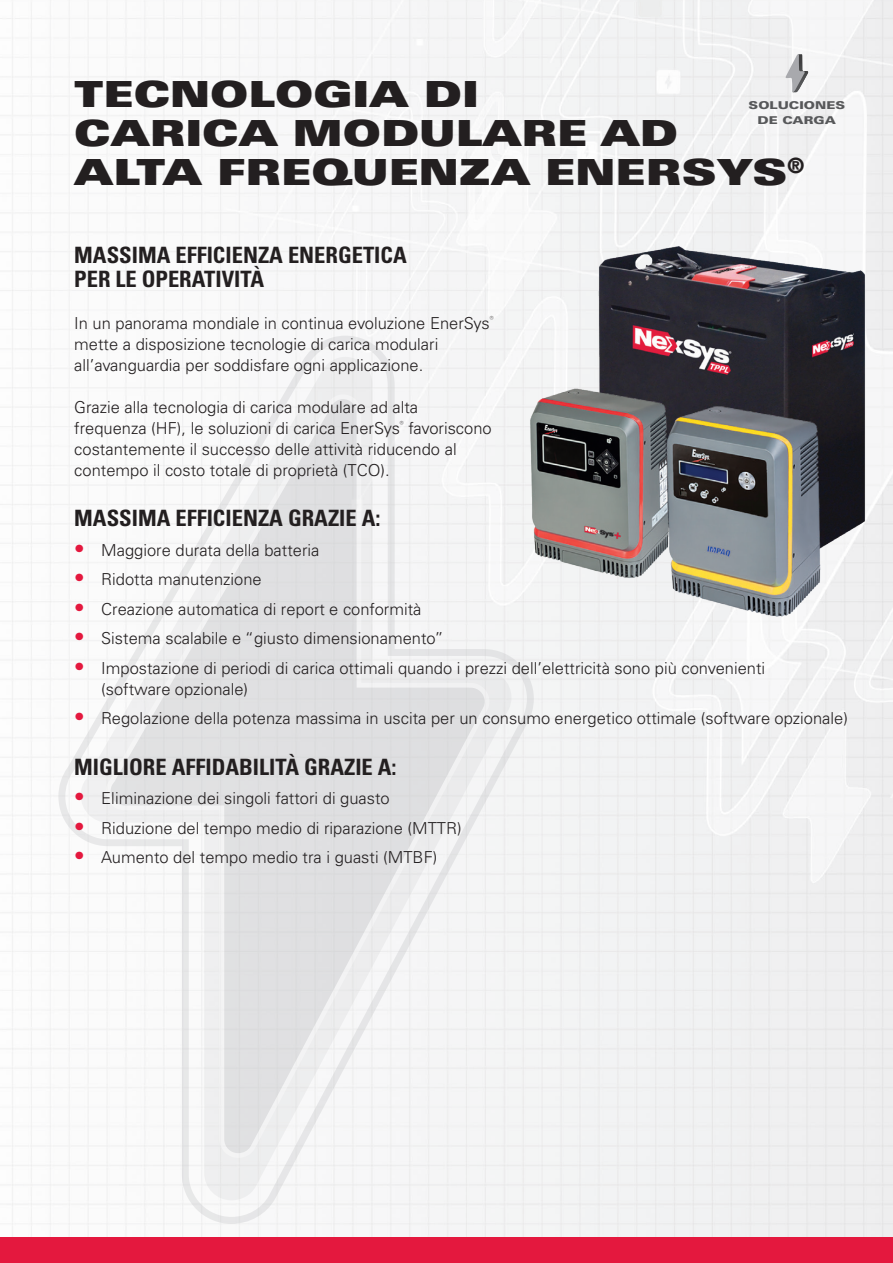
<style>
.page{position:relative;width:893px;height:1263px;background:#fff}
.page>*{position:absolute;margin:0;border:0;box-sizing:border-box;transform-origin:0 0}
.t1{font:36px/39px "Univers LT Pro X Black Ext";color:#231f20}
.t2{font:700 condensed 22.5px/24px "Univers LT Pro";color:#231f20}
.t3{font:300 16.5px/21px "Univers LT Pro 45";color:#231f20}
.t4{font:900 10.8px/15px "Univers LT Pro 75";color:#57585a;text-align:center;scale:1.25 1}
.s1{font-size:21px;color:#e4183e}
</style>
<div class="page">
<img style="left:0;top:0;width:893px;height:1238px">
<svg style="left:58px;top:336px;width:476px;height:888px"></svg>
<svg style="left:81px;top:357px;width:430px;height:843px;fill:#f6f6f7"></svg>
<svg style="left:104px;top:393px;width:387px;height:766px"></svg>
<div style="left:0;top:1238px;width:893px;height:25px;background:#e4183e"></div>
<svg style="left:785px;top:54px;width:23px;height:38px"></svg>
<img style="left:597px;top:245px;width:270px;height:88px">
<img style="left:475px;top:333px;width:418px;height:343px">
<h1 class="t1" style="left:74px;top:75px;width:732px">TECNOLOGIA DI<br>CARICA MODULARE AD<br>ALTA FREQUENZA ENERSYS<sup>®</sup></h1>
<p class="t4" style="left:749px;top:97px;width:79px">SOLUCIONES<br>DE CARGA</p>
<h2 class="t2" style="left:74px;top:243px;width:334px">MASSIMA EFFICIENZA ENERGETICA<br>PER LE OPERATIVITÀ</h2>
<p class="t3" style="left:74px;top:312px;width:421px">In un panorama mondiale in continua evoluzione EnerSys<sup>® </sup>mette a disposizione tecnologie di carica modulari all’avanguardia per soddisfare ogni applicazione.</p>
<p class="t3" style="left:74px;top:396px;width:419px">Grazie alla tecnologia di carica modulare ad alta frequenza (HF), le soluzioni di carica EnerSys<sup>®</sup> favoriscono costantemente il successo delle attività riducendo al contempo il costo totale di proprietà (TCO).</p>
<h2 class="t2" style="left:74px;top:506px;width:308px">MASSIMA EFFICIENZA GRAZIE A:</h2>
<p class="t3" style="left:74px;top:539px;width:247px"><span class="s1">•</span> Maggiore durata della batteria</p>
<p class="t3" style="left:74px;top:568px;width:189px"><span class="s1">•</span> Ridotta manutenzione</p>
<p class="t3" style="left:74px;top:598px;width:349px"><span class="s1">•</span> Creazione automatica di report e conformità</p>
<p class="t3" style="left:74px;top:627px;width:371px"><span class="s1">•</span> Sistema scalabile e “giusto dimensionamento”</p>
<p class="t3" style="left:101px;top:657px;width:665px;text-indent:-27px"><span class="s1">•</span> Impostazione di periodi di carica ottimali quando i prezzi dell’elettricità sono più convenienti (software opzionale)</p>
<p class="t3" style="left:74px;top:707px;width:775px"><span class="s1">•</span> Regolazione della potenza massima in uscita per un consumo energetico ottimale (software opzionale)</p>
<h2 class="t2" style="left:74px;top:754px;width:324px">MIGLIORE AFFIDABILITÀ GRAZIE A:</h2>
<p class="t3" style="left:74px;top:787px;width:317px"><span class="s1">•</span> Eliminazione dei singoli fattori di guasto</p>
<p class="t3" style="left:74px;top:817px;width:389px"><span class="s1">•</span> Riduzione del tempo medio di riparazione (MTTR)</p>
<p class="t3" style="left:74px;top:846px;width:365px"><span class="s1">•</span> Aumento del tempo medio tra i guasti (MTBF)</p>
</div>
